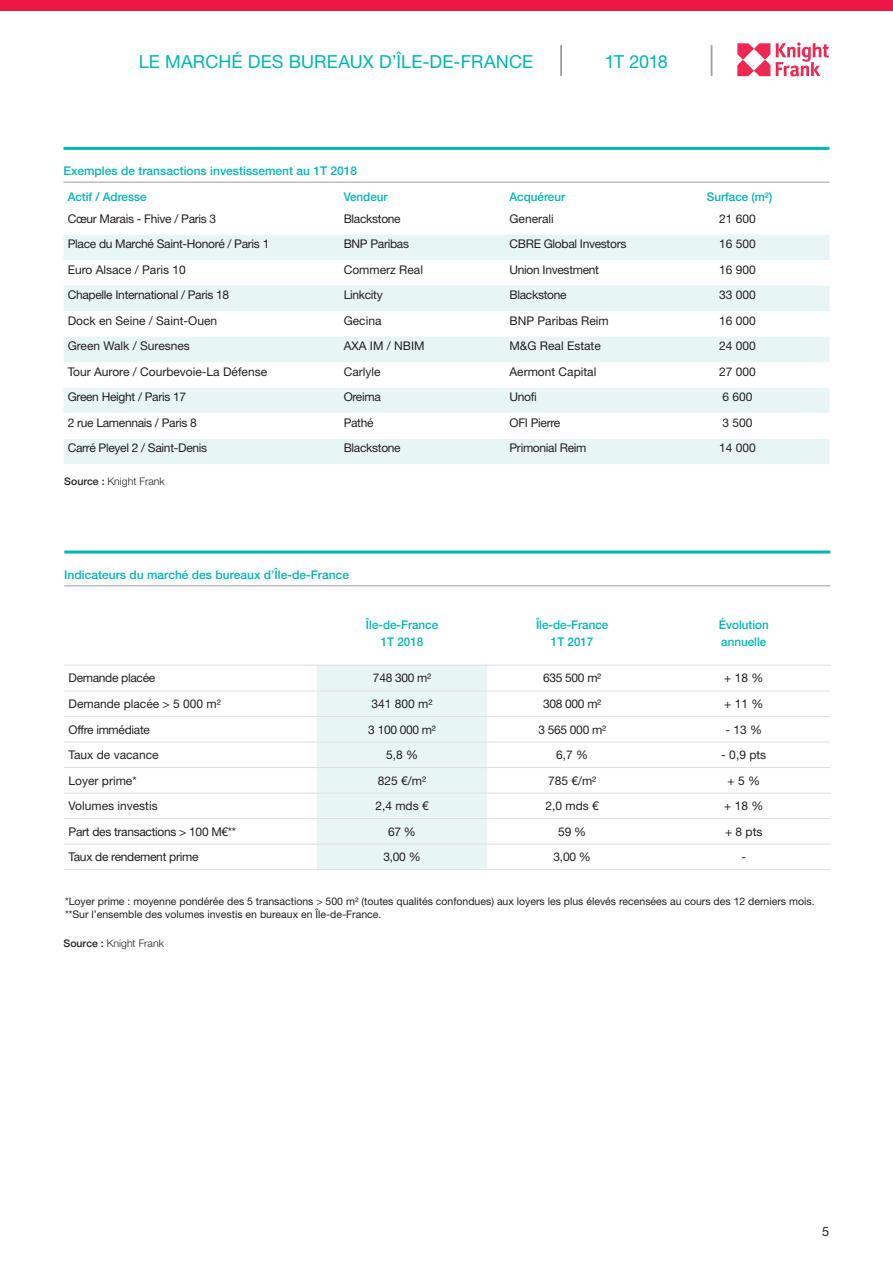
<style>
.page{position:relative;width:893px;height:1263px;background:#fff}
.page>*{position:absolute;margin:0;border:0;box-sizing:border-box;transform-origin:0 0}
.Body_copy{font:18px "Helvetica Neue LT Std";letter-spacing:.005em;color:#00b5b3}
.t1{font:12.75px "Helvetica Neue LT Std";color:#231f20}
.t2{font:12px "Helvetica Neue LT Std";letter-spacing:-.025em;color:#231f20}
.t3{font:12px "Helvetica Neue LT Std";color:#231f20}
.t4{font:500 12px "Helvetica Neue LT Std";color:#00b5b3}
.t5{font:10.5px "Helvetica Neue LT Std";color:#231f20}
.t6{font:300 10.5px "Helvetica Neue LT Std";color:#231f20}
.s1{font-weight:500}
</style>
<div class="page">
<div style="left:0;top:0;width:893px;height:11px;background:#ed1747"></div>
<svg style="left:63px;top:235px;width:766px;height:229px;fill:#e8f5f5"></svg>
<svg style="left:63px;top:413px;width:766px;height:26px"></svg>
<div style="left:317px;top:666px;width:170px;height:203px;background:#e8f5f5"></div>
<hr style="left:64px;top:665px;width:253px;height:1px;background:#e0dddc">
<hr style="left:317px;top:665px;width:170px;height:1px;background:#e0dddc">
<hr style="left:487px;top:665px;width:170px;height:1px;background:#e0dddc">
<hr style="left:657px;top:665px;width:173px;height:1px;background:#e0dddc">
<hr style="left:64px;top:691px;width:253px;height:1px;background:#e0dddc">
<hr style="left:317px;top:691px;width:170px;height:1px;background:#e0dddc">
<hr style="left:487px;top:691px;width:170px;height:1px;background:#e0dddc">
<hr style="left:657px;top:691px;width:173px;height:1px;background:#e0dddc">
<hr style="left:64px;top:716px;width:253px;height:1px;background:#e0dddc">
<hr style="left:317px;top:716px;width:170px;height:1px;background:#e0dddc">
<hr style="left:487px;top:716px;width:170px;height:1px;background:#e0dddc">
<hr style="left:657px;top:716px;width:173px;height:1px;background:#e0dddc">
<hr style="left:64px;top:742px;width:253px;height:1px;background:#e0dddc">
<hr style="left:317px;top:742px;width:170px;height:1px;background:#e0dddc">
<hr style="left:487px;top:742px;width:170px;height:1px;background:#e0dddc">
<hr style="left:657px;top:742px;width:173px;height:1px;background:#e0dddc">
<hr style="left:64px;top:767px;width:253px;height:1px;background:#e0dddc">
<hr style="left:317px;top:767px;width:170px;height:1px;background:#e0dddc">
<hr style="left:487px;top:767px;width:170px;height:1px;background:#e0dddc">
<hr style="left:657px;top:767px;width:173px;height:1px;background:#e0dddc">
<hr style="left:64px;top:793px;width:253px;height:1px;background:#e0dddc">
<hr style="left:317px;top:793px;width:170px;height:1px;background:#e0dddc">
<hr style="left:487px;top:793px;width:170px;height:1px;background:#e0dddc">
<hr style="left:657px;top:793px;width:173px;height:1px;background:#e0dddc">
<hr style="left:64px;top:818px;width:253px;height:1px;background:#e0dddc">
<hr style="left:317px;top:818px;width:170px;height:1px;background:#e0dddc">
<hr style="left:487px;top:818px;width:170px;height:1px;background:#e0dddc">
<hr style="left:657px;top:818px;width:173px;height:1px;background:#e0dddc">
<hr style="left:64px;top:844px;width:253px;height:1px;background:#e0dddc">
<hr style="left:317px;top:844px;width:170px;height:1px;background:#e0dddc">
<hr style="left:487px;top:844px;width:170px;height:1px;background:#e0dddc">
<hr style="left:657px;top:844px;width:173px;height:1px;background:#e0dddc">
<hr style="left:64px;top:869px;width:253px;height:1px;background:#e0dddc">
<hr style="left:317px;top:869px;width:170px;height:1px;background:#e0dddc">
<hr style="left:487px;top:869px;width:170px;height:1px;background:#e0dddc">
<hr style="left:657px;top:869px;width:173px;height:1px;background:#e0dddc">
<hr style="left:63px;top:147px;width:766px;height:3px;background:#00b5b3">
<hr style="left:63px;top:182px;width:766px;height:1px;background:#a39d9b">
<hr style="left:64px;top:550px;width:766px;height:3px;background:#00b5b3">
<hr style="left:64px;top:585px;width:766px;height:1px;background:#a39d9b">
<svg style="left:737px;top:43px;width:33px;height:33px"></svg>
<svg style="left:776px;top:43px;width:53px;height:34px"></svg>
<hr style="left:560px;top:45px;width:2px;height:31px;background:#a39d9b">
<hr style="left:711px;top:45px;width:1px;height:31px;background:#a39d9b">
<p class="Body_copy" style="left:139px;top:51px;width:396px">LE MARCHÉ DES BUREAUX D’ÎLE-DE-FRANCE</p>
<p class="Body_copy" style="left:605px;top:51px;width:65px">1T 2018</p>
<p class="t4" style="left:63px;top:164px;width:295px">Exemples de transactions investissement au 1T 2018</p>
<p class="t4" style="left:68px;top:190px;width:80px">Actif / Adresse</p>
<p class="t4" style="left:344px;top:190px;width:45px">Vendeur</p>
<p class="t4" style="left:509px;top:190px;width:57px">Acquéreur</p>
<p class="t4" style="left:707px;top:190px;width:67px">Surface (m²)</p>
<p class="t2" style="left:68px;top:211px;width:150px">Cœur Marais - Fhive / Paris 3</p>
<p class="t2" style="left:344px;top:211px;width:59px">Blackstone</p>
<p class="t3" style="left:509px;top:211px;width:46px">Generali</p>
<p class="t2" style="left:719px;top:211px;width:38px">21 600</p>
<p class="t2" style="left:68px;top:237px;width:203px">Place du Marché Saint-Honoré / Paris 1</p>
<p class="t2" style="left:344px;top:237px;width:67px">BNP Paribas</p>
<p class="t2" style="left:509px;top:237px;width:118px">CBRE Global Investors</p>
<p class="t2" style="left:719px;top:237px;width:38px">16 500</p>
<p class="t3" style="left:68px;top:262px;width:120px">Euro Alsace / Paris 10</p>
<p class="t3" style="left:344px;top:262px;width:81px">Commerz Real</p>
<p class="t2" style="left:509px;top:262px;width:91px">Union Investment</p>
<p class="t2" style="left:719px;top:262px;width:38px">16 900</p>
<p class="t2" style="left:68px;top:288px;width:163px">Chapelle International / Paris 18</p>
<p class="t2" style="left:344px;top:288px;width:41px">Linkcity</p>
<p class="t2" style="left:509px;top:288px;width:59px">Blackstone</p>
<p class="t2" style="left:719px;top:288px;width:38px">33 000</p>
<p class="t3" style="left:68px;top:313px;width:151px">Dock en Seine / Saint-Ouen</p>
<p class="t2" style="left:344px;top:313px;width:39px">Gecina</p>
<p class="t3" style="left:509px;top:313px;width:101px">BNP Paribas Reim</p>
<p class="t2" style="left:719px;top:313px;width:38px">16 000</p>
<p class="t3" style="left:68px;top:339px;width:124px">Green Walk / Suresnes</p>
<p class="t3" style="left:344px;top:339px;width:82px">AXA IM / NBIM</p>
<p class="t3" style="left:509px;top:339px;width:93px">M&amp;G Real Estate</p>
<p class="t2" style="left:719px;top:339px;width:38px">24 000</p>
<p class="t3" style="left:68px;top:364px;width:201px">Tour Aurore / Courbevoie-La Défense</p>
<p class="t3" style="left:344px;top:364px;width:38px">Carlyle</p>
<p class="t3" style="left:509px;top:364px;width:88px">Aermont Capital</p>
<p class="t2" style="left:719px;top:364px;width:38px">27 000</p>
<p class="t2" style="left:68px;top:390px;width:120px">Green Height / Paris 17</p>
<p class="t2" style="left:344px;top:390px;width:39px">Oreima</p>
<p class="t2" style="left:509px;top:390px;width:29px">Unofi</p>
<p class="t2" style="left:722px;top:390px;width:32px">6 600</p>
<p class="t2" style="left:68px;top:415px;width:131px">2 rue Lamennais / Paris 8</p>
<p class="t2" style="left:344px;top:415px;width:31px">Pathé</p>
<p class="t2" style="left:509px;top:415px;width:52px">OFI Pierre</p>
<p class="t2" style="left:722px;top:415px;width:32px">3 500</p>
<p class="t2" style="left:68px;top:441px;width:141px">Carré Pleyel 2 / Saint-Denis</p>
<p class="t2" style="left:344px;top:441px;width:59px">Blackstone</p>
<p class="t2" style="left:509px;top:441px;width:79px">Primonial Reim</p>
<p class="t2" style="left:719px;top:441px;width:38px">14 000</p>
<p class="t6" style="left:64px;top:475px;width:102px"><span class="s1">Source :</span> Knight Frank</p>
<p class="t4" style="left:64px;top:568px;width:286px">Indicateurs du marché des bureaux d’Île-de-France</p>
<p class="t4" style="left:366px;top:618px;width:74px">Île-de-France</p>
<p class="t4" style="left:381px;top:634px;width:44px">1T 2018</p>
<p class="t4" style="left:536px;top:618px;width:74px">Île-de-France</p>
<p class="t4" style="left:551px;top:634px;width:44px">1T 2017</p>
<p class="t4" style="left:719px;top:618px;width:52px">Évolution</p>
<p class="t4" style="left:721px;top:634px;width:47px">annuelle</p>
<p class="t2" style="left:69px;top:671px;width:88px">Demande placée</p>
<p class="t2" style="left:373px;top:671px;width:60px">748 300 m²</p>
<p class="t2" style="left:543px;top:671px;width:60px">635 500 m²</p>
<p class="t2" style="left:724px;top:671px;width:41px">+ 18 %</p>
<p class="t3" style="left:69px;top:697px;width:154px">Demande placée &gt; 5 000 m²</p>
<p class="t2" style="left:372px;top:697px;width:62px">341 800 m²</p>
<p class="t2" style="left:543px;top:697px;width:60px">308 000 m²</p>
<p class="t2" style="left:724px;top:697px;width:41px">+ 11 %</p>
<p class="t2" style="left:69px;top:722px;width:83px">Offre immédiate</p>
<p class="t2" style="left:368px;top:722px;width:69px">3 100 000 m²</p>
<p class="t2" style="left:538px;top:722px;width:69px">3 565 000 m²</p>
<p class="t2" style="left:725px;top:722px;width:38px">- 13 %</p>
<p class="t3" style="left:69px;top:748px;width:92px">Taux de vacance</p>
<p class="t2" style="left:386px;top:748px;width:34px">5,8 %</p>
<p class="t2" style="left:556px;top:748px;width:34px">6,7 %</p>
<p class="t2" style="left:721px;top:748px;width:46px">- 0,9 pts</p>
<p class="t3" style="left:69px;top:773px;width:70px">Loyer prime*</p>
<p class="t2" style="left:378px;top:773px;width:50px">825 €/m²</p>
<p class="t2" style="left:548px;top:773px;width:50px">785 €/m²</p>
<p class="t2" style="left:727px;top:773px;width:34px">+ 5 %</p>
<p class="t3" style="left:69px;top:799px;width:91px">Volumes investis</p>
<p class="t2" style="left:375px;top:799px;width:55px">2,4 mds €</p>
<p class="t2" style="left:545px;top:799px;width:55px">2,0 mds €</p>
<p class="t2" style="left:724px;top:799px;width:41px">+ 18 %</p>
<p class="t2" style="left:69px;top:824px;width:169px">Part des transactions &gt; 100 M€**</p>
<p class="t2" style="left:388px;top:824px;width:29px">67 %</p>
<p class="t2" style="left:558px;top:824px;width:29px">59 %</p>
<p class="t2" style="left:725px;top:824px;width:39px">+ 8 pts</p>
<p class="t2" style="left:69px;top:850px;width:131px">Taux de rendement prime</p>
<p class="t2" style="left:383px;top:850px;width:39px">3,00 %</p>
<p class="t2" style="left:554px;top:850px;width:39px">3,00 %</p>
<p class="t2" style="left:741px;top:850px;width:6px">-</p>
<p class="t5" style="left:65px;top:895px;width:751px">*Loyer prime : moyenne pondérée des 5 transactions &gt; 500 m² (toutes qualités confondues) aux loyers les plus élevés recensées au cours des 12 derniers mois.</p>
<p class="t5" style="left:65px;top:908px;width:318px">**Sur l’ensemble des volumes investis en bureaux en Île-de-France.</p>
<p class="t6" style="left:64px;top:936px;width:102px"><span class="s1">Source :</span> Knight Frank</p>
<p class="t1" style="left:822px;top:1224px;width:9px">5</p>
</div>
